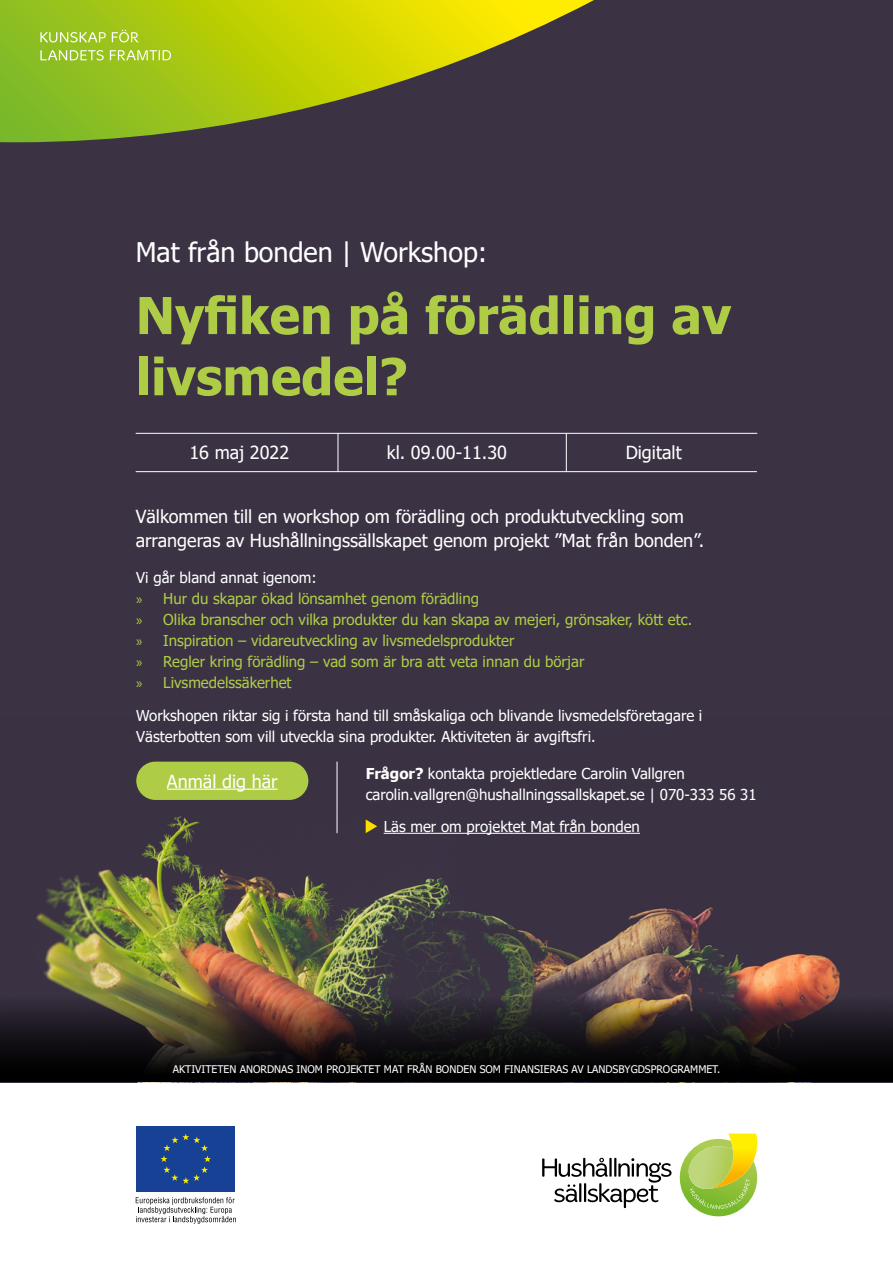
<style>
.page{position:relative;width:893px;height:1263px;background:#fff}
.page>*{position:absolute;margin:0;border:0;box-sizing:border-box;transform-origin:0 0}
.t1{font:700 51px/61.2px "Tahoma";color:#afcc46}
.t2{font:27px "Tahoma";color:#fff}
.t3{font:18px/24px "Tahoma";color:#fff}
.t4{font:15px/21px "Tahoma";color:#fff}
.t5{font:15px/21px "Tahoma";color:#afcc46}
.t6{font:10.5px "Tahoma";color:#fff}
.s1{color:#fff}
.s2{font-family:"Myriad Pro"}
.s3{font-weight:700}
</style>
<div class="page">
<div style="left:0;top:0;width:893px;height:1082px;background:#3b3243"></div>
<img style="left:36px;top:761px;width:804px;height:234px">
<svg style="left:0;top:995px;width:893px;height:87px;background:#271e1c"></svg>
<svg style="left:542px;top:1158px;width:129px;height:50px"></svg>
<svg style="left:680px;top:1133px;width:77px;height:83px"></svg>
<div style="left:136px;top:1126px;width:99px;height:66px;background:#164194"></div>
<svg style="left:161px;top:1134px;width:50px;height:50px"></svg>
<svg style="left:136px;top:1197px;width:100px;height:27px"></svg>
<svg style="left:0;top:0;width:594px;height:142px"></svg>
<svg style="left:40px;top:32px;width:66px;height:10px"></svg>
<svg style="left:112px;top:30px;width:27px;height:12px"></svg>
<svg style="left:40px;top:50px;width:64px;height:10px"></svg>
<svg style="left:110px;top:50px;width:61px;height:10px"></svg>
<hr style="left:136px;top:433px;width:621px;height:1px;background:#fff">
<hr style="left:136px;top:471px;width:621px;height:1px;background:#fff">
<hr style="left:338px;top:433px;width:1px;height:39px;background:#fff">
<hr style="left:566px;top:433px;width:1px;height:39px;background:#fff">
<div style="left:136px;top:762px;width:172px;height:38px;background:#afcc46;border-radius:19px"></div>
<hr style="left:167px;top:788px;width:111px;height:2px;background:#fff">
<hr style="left:337px;top:762px;width:1px;height:71px;background:#fff">
<svg style="left:366px;top:819px;width:11px;height:14px"></svg>
<hr style="left:384px;top:833px;width:256px;height:1px;background:#fff">
<h2 class="t2" style="left:136px;top:234px;width:353px">Mat från bonden | Workshop:</h2>
<h1 class="t1" style="left:136px;top:287px;width:597px">Nyfiken på förädling av livsmedel?</h1>
<p class="t3" style="left:189px;top:442px;width:101px">16 maj 2022</p>
<p class="t3" style="left:387px;top:442px;width:122px">kl. 09.00-11.30</p>
<p class="t3" style="left:626px;top:442px;width:58px">Digitalt</p>
<p class="t3" style="left:136px;top:506px;width:570px">Välkommen till en workshop om förädling och produktutveckling som arrangeras av Hushållningssällskapet genom projekt ”Mat från bonden”.</p>
<p class="t5" style="left:136px;top:568px;width:557px"><span class="s1">Vi går bland annat igenom:<br></span><span class="s2">»</span> Hur du skapar ökad lönsamhet genom förädling<br><span class="s2">»</span> Olika branscher och vilka produkter du kan skapa av mejeri, grönsaker, kött etc. <span class="s2">»</span> Inspiration – vidareutveckling av livsmedelsprodukter<br><span class="s2">»</span> Regler kring förädling – vad som är bra att veta innan du börjar<br><span class="s2">»</span> Livsmedelssäkerhet</p>
<p class="t4" style="left:136px;top:706px;width:568px">Workshopen riktar sig i första hand till småskaliga och blivande livsmedelsföretagare i<br>Västerbotten som vill utveckla sina produkter. Aktiviteten är avgiftsfri.</p>
<p class="t3" style="left:167px;top:770px;width:112px">Anmäl dig här</p>
<p class="t4" style="left:366px;top:764px;width:392px"><span class="s3">Frågor?</span> kontakta projektledare Carolin Vallgren carolin.vallgren@hushallningssallskapet.se | 070-333 56 31</p>
<p class="t4" style="left:384px;top:817px;width:258px">Läs mer om projektet Mat från bonden</p>
<p class="t6" style="left:173px;top:1062px;width:549px">AKTIVITETEN ANORDNAS INOM PROJEKTET MAT FRÅN BONDEN SOM FINANSIERAS AV LANDSBYGDSPROGRAMMET.</p>
</div>
